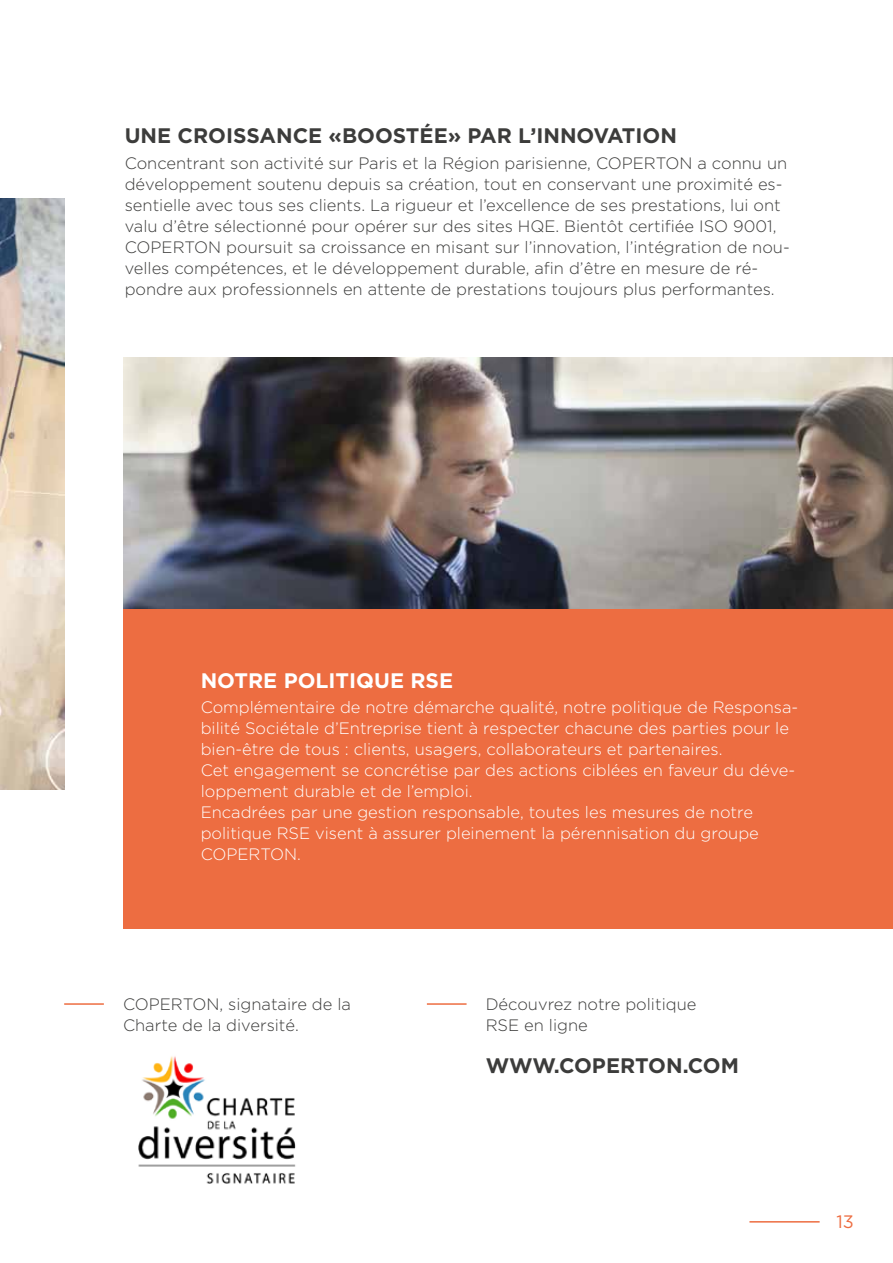
<style>
.page{position:relative;width:893px;height:1263px;background:#fff}
.page>*{position:absolute;margin:0;border:0;box-sizing:border-box;transform-origin:0 0}
.t1{font:700 21px "Gotham";color:#3c3c3b}
.t2{font:700 21px "Gotham";color:#fff}
.t3{font:18px "Gotham";color:#ed6d41}
.t4{font:300 16.5px/21px "Gotham";color:#3c3c3b}
.t5{font:300 16.5px/21px "Gotham";color:#fff}
</style>
<div class="page">
<hr style="left:749px;top:1221px;width:71px;height:1px;background:#ed6d41">
<img style="left:0;top:199px;width:64px;height:591px">
<div style="left:124px;top:608px;width:769px;height:320px;background:#ed6d41"></div>
<img style="left:138px;top:1056px;width:158px;height:128px">
<hr style="left:64px;top:1003px;width:40px;height:2px;background:#ed6d41">
<hr style="left:427px;top:1003px;width:40px;height:2px;background:#ed6d41">
<img style="left:124px;top:357px;width:769px;height:251px">
<p class="t1" style="left:125px;top:124px;width:554px">UNE CROISSANCE «BOOSTÉE» PAR L’INNOVATION</p>
<p class="t4" style="left:125px;top:152px;width:667px">Concentrant son activité sur Paris et la Région parisienne, COPERTON a connu un développement soutenu depuis sa création, tout en conservant une proximité es&shy;sentielle avec tous ses clients. La rigueur et l’excellence de ses prestations, lui ont valu d’être sélectionné pour opérer sur des sites HQE. Bientôt certifiée ISO 9001, COPERTON poursuit sa croissance en misant sur l’innovation, l’intégration de nou&shy;velles compétences, et le développement durable, afin d’être en mesure de ré&shy;pondre aux professionnels en attente de prestations toujours plus performantes.</p>
<p class="t2" style="left:201px;top:668px;width:254px">NOTRE POLITIQUE RSE</p>
<p class="t5" style="left:201px;top:697px;width:599px">Complémentaire de notre démarche qualité, notre politique de Responsa&shy;bilité Sociétale d’Entreprise tient à respecter chacune des parties pour le bien-être de tous : clients, usagers, collaborateurs et partenaires.<br>Cet engagement se concrétise par des actions ciblées en faveur du déve&shy;loppement durable et de l’emploi.<br>Encadrées par une gestion responsable, toutes les mesures de notre politique RSE visent à assurer pleinement la pérennisation du groupe COPERTON.</p>
<p class="t4" style="left:123px;top:993px;width:230px">COPERTON, signataire de la<br>Charte de la diversité.</p>
<p class="t4" style="left:486px;top:993px;width:212px">Découvrez notre politique<br>RSE en ligne</p>
<p class="t1" style="left:486px;top:1053px;width:255px">WWW.COPERTON.COM</p>
<p class="t3" style="left:836px;top:1212px;width:19px">13</p>
</div>
